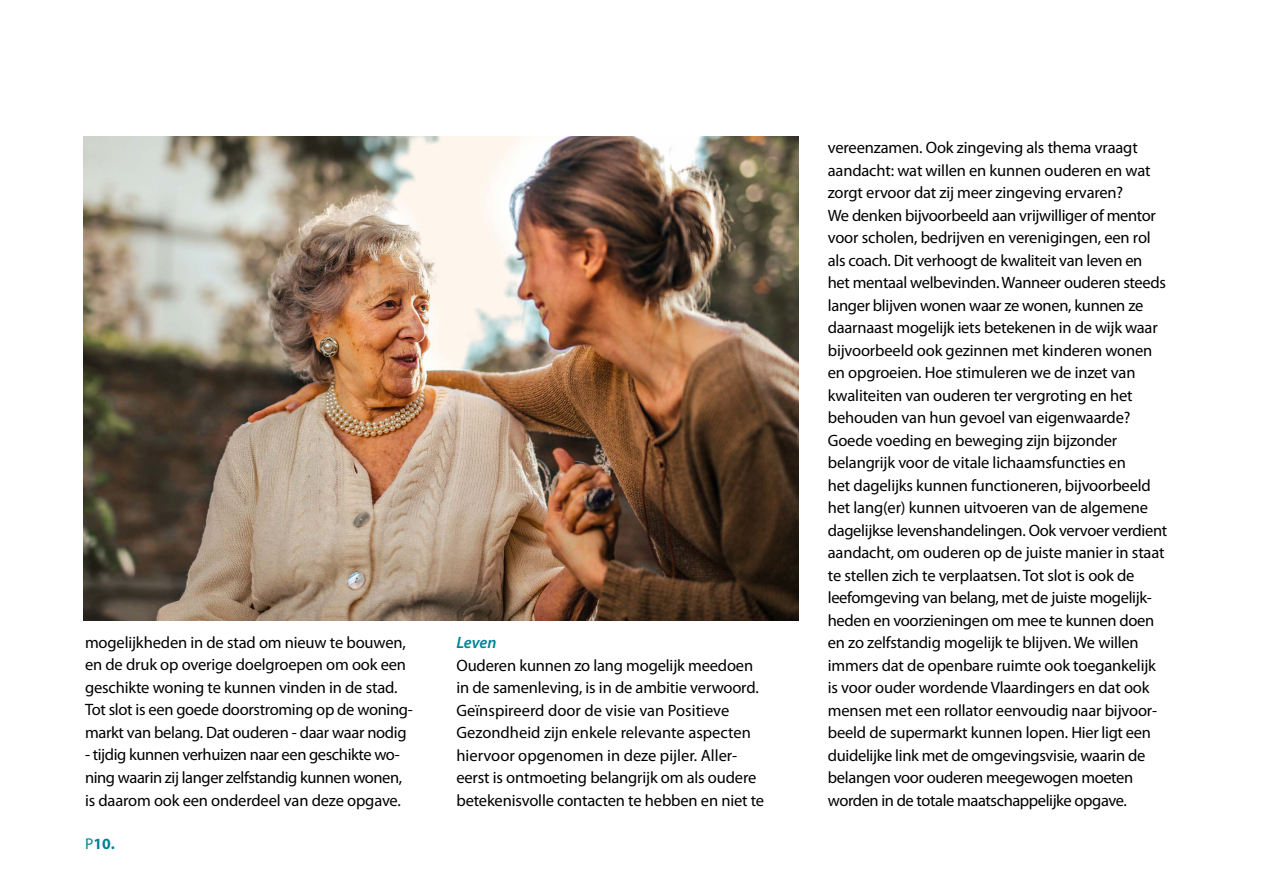
<style>
.page{position:relative;width:1263px;height:893px;background:#fff}
.page>*{position:absolute;margin:0;border:0;box-sizing:border-box;transform-origin:0 0}
.t1{font:16.5px/22.5px "Myriad Pro";letter-spacing:-.01em;color:#000}
.t2{font:italic 600 16.5px "Myriad Pro";letter-spacing:-.005em;color:#008295}
.t3{font:700 15.6px "Myriad Pro";color:#008295}
.s1{font-weight:400}
</style>
<div class="page">
<img style="left:84px;top:136px;width:714px;height:485px">
<p class="t1" style="left:85px;top:631px;width:329px">mogelijkheden in de stad om nieuw te bouwen, en de druk op overige doelgroepen om ook een geschikte woning te kunnen vinden in de stad.<br>Tot slot is een goede doorstroming op de woning&shy;markt van belang. Dat ouderen - daar waar nodig</p>
<p class="t1" style="left:85px;top:743px;width:319px">- tijdig kunnen verhuizen naar een geschikte wo&shy;ning waarin zij langer zelfstandig kunnen wonen, is daarom ook een onderdeel van deze opgave.</p>
<p class="t3" style="left:85px;top:834px;width:31px"><span class="s1">P</span>10.</p>
<p class="t2" style="left:456px;top:632px;width:42px">Leven</p>
<p class="t1" style="left:456px;top:653px;width:309px">Ouderen kunnen zo lang mogelijk meedoen in de samenleving, is in de ambitie verwoord.<br>Geïnspireerd door de visie van Positieve Gezondheid zijn enkele relevante aspecten hiervoor opgenomen in deze pijler. Aller&shy;eerst is ontmoeting belangrijk om als oudere betekenisvolle contacten te hebben en niet te</p>
<p class="t1" style="left:828px;top:136px;width:341px">vereenzamen. Ook zingeving als thema vraagt aandacht: wat willen en kunnen ouderen en wat zorgt ervoor dat zij meer zingeving ervaren?<br>We denken bijvoorbeeld aan vrijwilliger of mentor voor scholen, bedrijven en verenigingen, een rol als coach. Dit verhoogt de kwaliteit van leven en het mentaal welbevinden. Wanneer ouderen steeds langer blijven wonen waar ze wonen, kunnen ze daarnaast mogelijk iets betekenen in de wijk waar bijvoorbeeld ook gezinnen met kinderen wonen en opgroeien. Hoe stimuleren we de inzet van kwaliteiten van ouderen ter vergroting en het behouden van hun gevoel van eigenwaarde?<br>Goede voeding en beweging zijn bijzonder belangrijk voor de vitale lichaamsfuncties en<br>het dagelijks kunnen functioneren, bijvoorbeeld het lang(er) kunnen uitvoeren van de algemene dagelijkse levenshandelingen. Ook vervoer verdient aandacht, om ouderen op de juiste manier in staat te stellen zich te verplaatsen. Tot slot is ook de leefomgeving van belang, met de juiste mogelijk&shy;heden en voorzieningen om mee te kunnen doen en zo zelfstandig mogelijk te blijven. We willen immers dat de openbare ruimte ook toegankelijk is voor ouder wordende Vlaardingers en dat ook mensen met een rollator eenvoudig naar bijvoor&shy;beeld de supermarkt kunnen lopen. Hier ligt een duidelijke link met de omgevingsvisie, waarin de belangen voor ouderen meegewogen moeten worden in de totale maatschappelijke opgave.</p>
</div>
